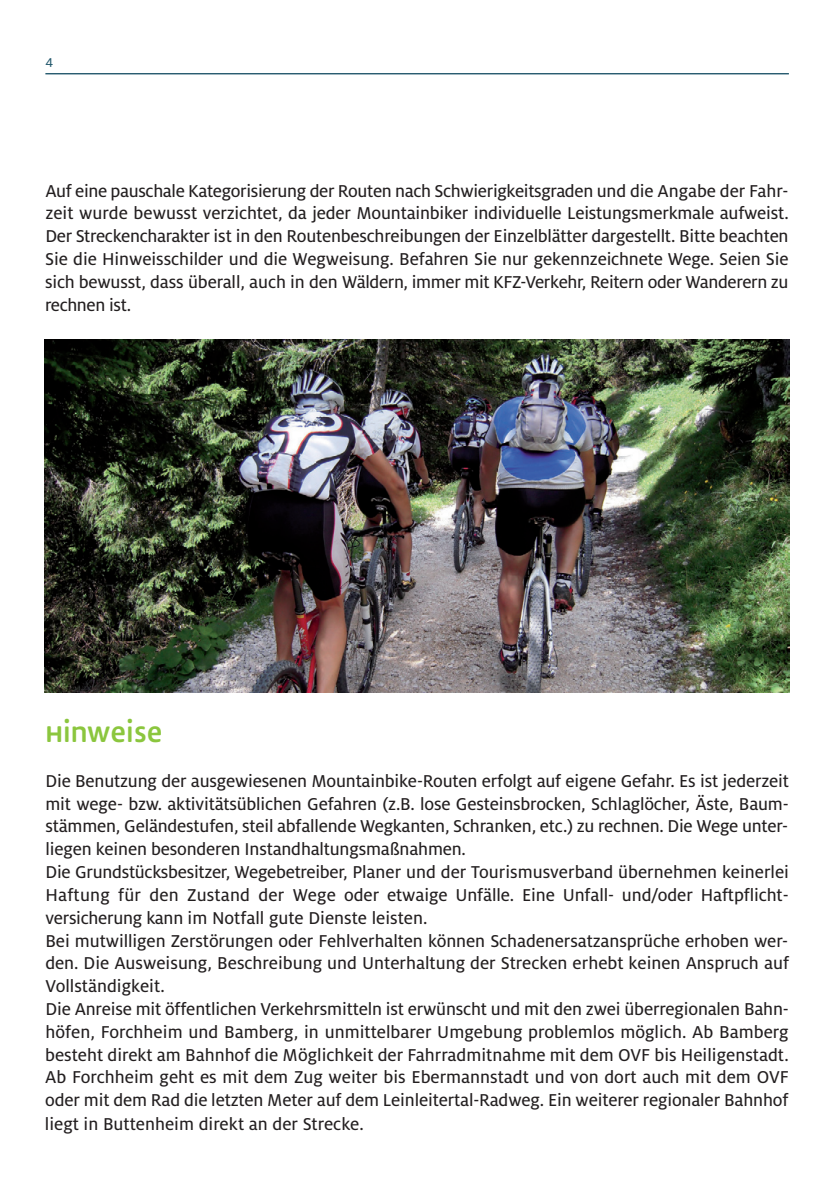
<style>
.page{position:relative;width:840px;height:1191px;background:#fff}
.page>*{position:absolute;margin:0;border:0;box-sizing:border-box;transform-origin:0 0}
.t1{font:24px "Oberfranken Headline";color:#8bc63e}
.t2{font:19px/22.8px "Milo OT Text";letter-spacing:-.01em;color:#231f20;text-align:justify}
.t3{font:14px "Milo OT Text";color:#255a6e}
</style>
<div class="page">
<hr style="left:45px;top:73px;width:743px;height:1px;background:#255a6e">
<img style="left:45px;top:340px;width:744px;height:352px">
<p class="t3" style="left:45px;top:53px;width:9px">4</p>
<p class="t2" style="left:45px;top:179px;width:745px">Auf eine pauschale Kategorisierung der Routen nach Schwierigkeitsgraden und die Angabe der Fahr&shy;zeit wurde bewusst verzichtet, da jeder Mountainbiker individuelle Leistungsmerkmale aufweist.<br>Der Streckencharakter ist in den Routenbeschreibungen der Einzelblätter dargestellt. Bitte beachten Sie die Hinweisschilder und die Wegweisung. Befahren Sie nur gekennzeichnete Wege. Seien Sie sich bewusst, dass überall, auch in den Wäldern, immer mit KFZ-Verkehr, Reitern oder Wanderern zu rechnen ist.</p>
<p class="t1" style="left:45px;top:715px;width:119px">HINWEISE</p>
<p class="t2" style="left:45px;top:769px;width:745px;text-align:left">Die Benutzung der ausgewiesenen Mountainbike-Routen erfolgt auf eigene Gefahr. Es ist jederzeit mit wege- bzw. aktivitätsüblichen Gefahren (z.B. lose Gesteinsbrocken, Schlaglöcher, Äste, Baum&shy;stämmen, Geländestufen, steil abfallende Wegkanten, Schranken, etc.) zu rechnen. Die Wege unter&shy;liegen keinen besonderen Instandhaltungsmaßnahmen.<br>Die Grundstücksbesitzer, Wegebetreiber, Planer und der Tourismusverband übernehmen keinerlei Haftung für den Zustand der Wege oder etwaige Unfälle. Eine Unfall- und/oder Haftpflicht&shy;versicherung kann im Notfall gute Dienste leisten.<br>Bei mutwilligen Zerstörungen oder Fehlverhalten können Schadenersatzansprüche erhoben wer&shy;den. Die Ausweisung, Beschreibung und Unterhaltung der Strecken erhebt keinen Anspruch auf Vollständigkeit.<br>Die Anreise mit öffentlichen Verkehrsmitteln ist erwünscht und mit den zwei überregionalen Bahn&shy;höfen, Forchheim und Bamberg, in unmittelbarer Umgebung problemlos möglich. Ab Bamberg besteht direkt am Bahnhof die Möglichkeit der Fahrradmitnahme mit dem OVF bis Heiligenstadt.<br>Ab Forchheim geht es mit dem Zug weiter bis Ebermannstadt und von dort auch mit dem OVF oder mit dem Rad die letzten Meter auf dem Leinleitertal-Radweg. Ein weiterer regionaler Bahnhof liegt in Buttenheim direkt an der Strecke.</p>
</div>
